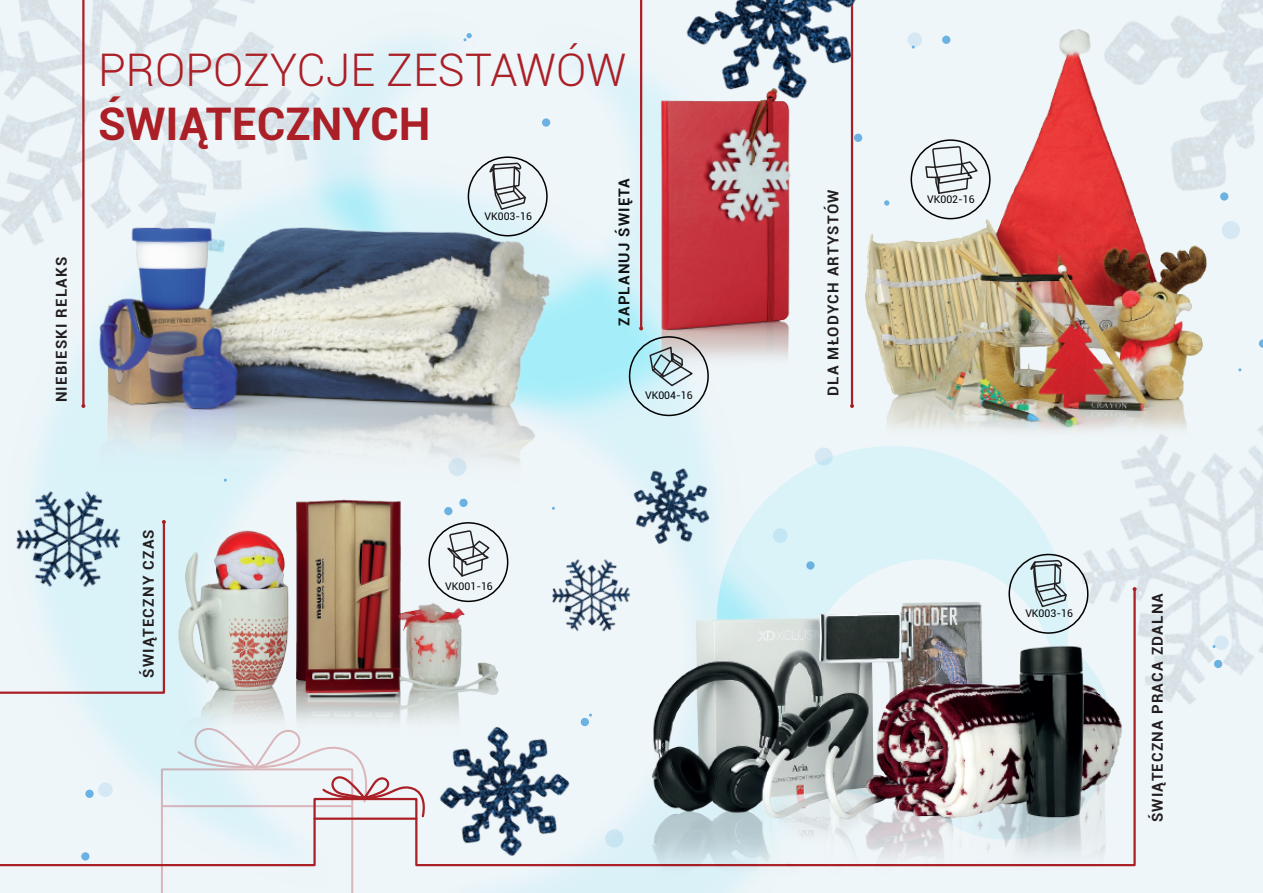
<style>
.page{position:relative;width:1263px;height:893px;background:#fff}
.page>*{position:absolute;margin:0;border:0;box-sizing:border-box;transform-origin:0 0}
.t1{font:300 45px "Roboto";color:#ab1f27}
.t2{font:700 45px "Roboto";color:#ab1f27}
.t3{font:700 15px "Roboto";letter-spacing:.08em;color:#231f20}
.t4{font:700 15px "Roboto";letter-spacing:.08em;color:#0f1313}
.t5{font:10.5px "Roboto";color:#000001}
</style>
<div class="page">
<img style="left:1013px;top:360px;width:250px;height:410px">
<img style="left:0;top:0;width:258px;height:131px">
<img style="left:0;top:131px;width:854px;height:762px">
<img style="left:148px;top:501px;width:389px;height:86px">
<img style="left:258px;top:0;width:526px;height:447px">
<svg style="left:717px;top:446px;width:369px;height:116px;fill:#d9f3f9"></svg>
<div style="left:793px;top:547px;width:236px;height:15px;background:#d9f3f9"></div>
<svg style="left:0;top:587px;width:1137px;height:280px"></svg>
<svg style="left:161px;top:728px;width:241px;height:165px"></svg>
<hr style="left:82px;top:0;width:3px;height:406px;background:#ab1f27">
<hr style="left:851px;top:0;width:2px;height:406px;background:#ab1f27">
<svg style="left:850px;top:404px;width:4px;height:4px"></svg>
<hr style="left:640px;top:0;width:2px;height:328px;background:#ab1f27">
<svg style="left:0;top:520px;width:166px;height:175px;background:#dde9ee"></svg>
<svg style="left:463px;top:33px;width:9px;height:8px"></svg>
<div style="left:85px;top:790px;width:9px;height:8px;background:#6bb2e2;border-radius:50%"></div>
<div style="left:459px;top:499px;width:9px;height:8px;background:#6bb2e2;border-radius:50%"></div>
<div style="left:81px;top:852px;width:9px;height:8px;background:#6bb2e2;border-radius:50%"></div>
<div style="left:1214px;top:660px;width:8px;height:8px;background:#6bb2e2;border-radius:50%"></div>
<div style="left:444px;top:507px;width:8px;height:8px;background:#6bb2e2;border-radius:50%"></div>
<svg style="left:814px;top:447px;width:19px;height:19px"></svg>
<div style="left:605px;top:829px;width:18px;height:18px;background:#c9e5f3;border-radius:50%"></div>
<div style="left:773px;top:528px;width:14px;height:15px;background:#c3e6f4;border-radius:50%"></div>
<div style="left:98px;top:782px;width:15px;height:15px;background:#d5e8f4;border-radius:50%"></div>
<div style="left:1214px;top:635px;width:14px;height:15px;background:#d5e8f4;border-radius:50%"></div>
<img style="left:643px;top:75px;width:167px;height:293px">
<img style="left:637px;top:562px;width:499px;height:331px">
<img style="left:854px;top:8px;width:374px;height:428px">
<img style="left:13px;top:90px;width:603px;height:411px">
<svg style="left:488px;top:129px;width:40px;height:82px"></svg>
<div style="left:468px;top:156px;width:80px;height:80px;border:2px solid #000001;border-radius:50%"></div>
<svg style="left:1029px;top:526px;width:40px;height:86px"></svg>
<div style="left:1008px;top:554px;width:80px;height:80px;border:2px solid #000001;border-radius:50%"></div>
<svg style="left:639px;top:322px;width:56px;height:66px;background:#b5c1c6"></svg>
<div style="left:629px;top:336px;width:80px;height:80px;border:2px solid #000001;border-radius:50%"></div>
<div style="left:428px;top:522px;width:80px;height:80px;border:2px solid #000001;border-radius:50%"></div>
<svg style="left:441px;top:529px;width:50px;height:51px"></svg>
<svg style="left:924px;top:147px;width:55px;height:48px"></svg>
<div style="left:910px;top:139px;width:80px;height:80px;border:2px solid #000001;border-radius:50%"></div>
<img style="left:990px;top:0;width:273px;height:350px">
<img style="left:402px;top:692px;width:203px;height:201px">
<img style="left:614px;top:447px;width:118px;height:120px">
<img style="left:671px;top:0;width:224px;height:137px">
<img style="left:0;top:467px;width:141px;height:149px">
<img style="left:534px;top:541px;width:112px;height:112px">
<p class="t3" style="left:51px;top:402px;width:147px;rotate:-90deg">NIEBIESKI RELAKS</p>
<h1 class="t1" style="left:98px;top:38px;width:530px">PROPOZYCJE ZESTAWÓW</h1>
<h1 class="t2" style="left:98px;top:92px;width:334px">ŚWIĄTECZNYCH</h1>
<p class="t5" style="left:484px;top:209px;width:49px">VK003-16</p>
<p class="t4" style="left:613px;top:326px;width:150px;rotate:-90deg">ZAPLANUJ ŚWIĘTA</p>
<p class="t5" style="left:645px;top:388px;width:49px">VK004-16</p>
<p class="t3" style="left:138px;top:678px;width:150px;rotate:-90deg">ŚWIĄTECZNY CZAS</p>
<p class="t5" style="left:445px;top:579px;width:49px">VK001-16</p>
<p class="t3" style="left:823px;top:396px;width:208px;rotate:-90deg">DLA MŁODYCH ARTYSTÓW</p>
<p class="t5" style="left:927px;top:192px;width:49px">VK002-16</p>
<p class="t5" style="left:1025px;top:606px;width:49px">VK003-16</p>
<p class="t3" style="left:1147px;top:822px;width:231px;rotate:-90deg">ŚWIĄTECZNA PRACA ZDALNA</p>
</div>
